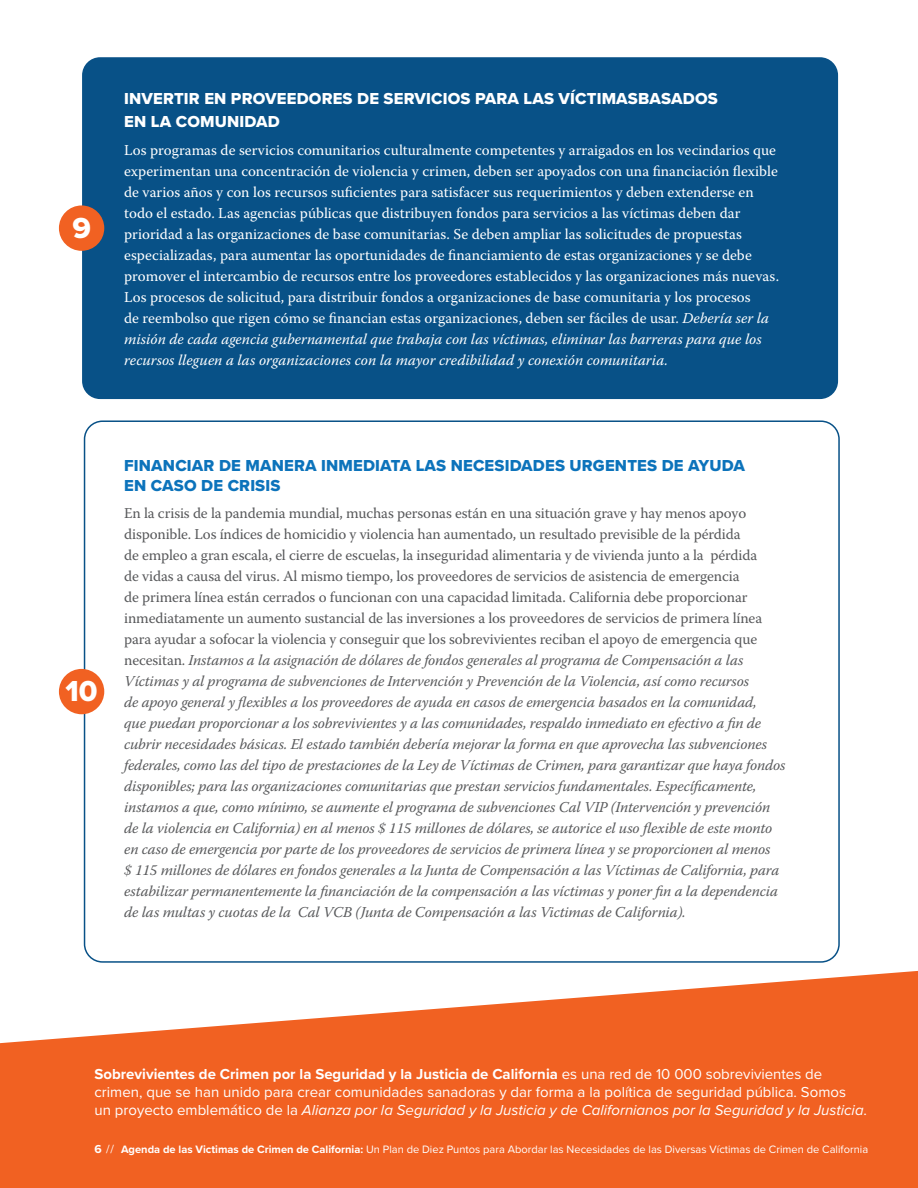
<style>
.page{position:relative;width:918px;height:1188px;background:#fff}
.page>*{position:absolute;margin:0;border:0;box-sizing:border-box;transform-origin:0 0}
.t1{font:30px "Proxima Nova Extrabld";color:#fff}
.t2{font:16.5px/19.5px "Proxima Nova Extrabld";letter-spacing:.01em;color:#0c73bb}
.t3{font:16.5px/22.5px "Proxima Nova Extrabld";letter-spacing:.01em;color:#fff}
.t4{font:italic 15px/21px "Warnock Pro";letter-spacing:-.01em;color:#58595b}
.t5{font:15px/21px "Warnock Pro";color:#fff}
.t6{font:15px/18px "Proxima Nova";color:#fff}
.t7{font:11.1px "Proxima Nova";color:#fff}
.s1{font-style:italic}
.s2{font-style:normal}
.s3{font-weight:700}
.s4{font-weight:700;font-size:12px}
.s5{font-size:12px}
</style>
<div class="page">
<svg style="left:0;top:970px;width:918px;height:218px;fill:#f16122"></svg>
<div style="left:82px;top:57px;width:756px;height:342px;background:#085187;border-radius:18px"></div>
<div style="left:59px;top:205px;width:45px;height:46px;background:#f16122;border-radius:50%"></div>
<div style="left:59px;top:669px;width:45px;height:45px;background:#f16122;border-radius:50%"></div>
<h1 class="t1" style="left:72px;top:205px;width:20px">9</h1>
<p class="t3" style="left:124px;top:87px;width:595px">INVERTIR EN PROVEEDORES DE SERVICIOS PARA LAS VÍCTIMASBASADOS<br>EN LA COMUNIDAD</p>
<p class="t5" style="left:124px;top:139px;width:656px">Los programas de servicios comunitarios culturalmente competentes y arraigados en los vecindarios que experimentan una concentración de violencia y crimen, deben ser apoyados con una financiación flexible de varios años y con los recursos suficientes para satisfacer sus requerimientos y deben extenderse en todo el estado. Las agencias públicas que distribuyen fondos para servicios a las víctimas deben dar prioridad a las organizaciones de base comunitarias. Se deben ampliar las solicitudes de propuestas especializadas, para aumentar las oportunidades de financiamiento de estas organizaciones y se debe promover el intercambio de recursos entre los proveedores establecidos y las organizaciones más nuevas.<br>Los procesos de solicitud, para distribuir fondos a organizaciones de base comunitaria y los procesos<br>de reembolso que rigen cómo se financian estas organizaciones, deben ser fáciles de usar. <span class="s1">Debería ser la misión de cada agencia gubernamental que trabaja con las víctimas, eliminar las barreras para que los recursos lleguen a las organizaciones con la mayor credibilidad y conexión comunitaria.</span></p>
<h1 class="t1" style="left:66px;top:669px;width:34px">10</h1>
<p class="t2" style="left:124px;top:456px;width:622px">FINANCIAR DE MANERA INMEDIATA LAS NECESIDADES URGENTES DE AYUDA<br>EN CASO DE CRISIS</p>
<p class="t4" style="left:124px;top:503px;width:663px"><span class="s2">En la crisis de la pandemia mundial, muchas personas están en una situación grave y hay menos apoyo disponible. Los índices de homicidio y violencia han aumentado, un resultado previsible de la pérdida<br>de empleo a gran escala, el cierre de escuelas, la inseguridad alimentaria y de vivienda junto a la pérdida<br>de vidas a causa del virus. Al mismo tiempo, los proveedores de servicios de asistencia de emergencia<br>de primera línea están cerrados o funcionan con una capacidad limitada. California debe proporcionar inmediatamente un aumento sustancial de las inversiones a los proveedores de servicios de primera línea para ayudar a sofocar la violencia y conseguir que los sobrevivientes reciban el apoyo de emergencia que necesitan.</span> Instamos a la asignación de dólares de fondos generales al programa de Compensación a las Víctimas y al programa de subvenciones de Intervención y Prevención de la Violencia, así como recursos<br>de apoyo general y flexibles a los proveedores de ayuda en casos de emergencia basados en la comunidad,<br>que puedan proporcionar a los sobrevivientes y a las comunidades, respaldo inmediato en efectivo a fin de cubrir necesidades básicas. El estado también debería mejorar la forma en que aprovecha las subvenciones federales, como las del tipo de prestaciones de la Ley de Víctimas de Crimen, para garantizar que haya fondos disponibles; para las organizaciones comunitarias que prestan servicios fundamentales. Específicamente, instamos a que, como mínimo, se aumente el programa de subvenciones Cal VIP (Intervención y prevención de la violencia en California) en al menos $ 115 millones de dólares, se autorice el uso flexible de este monto en caso de emergencia por parte de los proveedores de servicios de primera línea y se proporcionen al menos<br>$ 115 millones de dólares en fondos generales a la Junta de Compensación a las Víctimas de California, para estabilizar permanentemente la financiación de la compensación a las víctimas y poner fin a la dependencia de las multas y cuotas de la Cal VCB (Junta de Compensación a las Victimas de California).</p>
<p class="t6" style="left:94px;top:1064px;width:774px"><span class="s3">Sobrevivientes de Crimen por la Seguridad y la Justicia de California</span> es una red de 10 000 sobrevivientes de crimen, que se han unido para crear comunidades sanadoras y dar forma a la política de seguridad pública. Somos<br>un proyecto emblemático de la <span class="s1">Alianza por la Seguridad y la Justicia y de Californianos por la Seguridad y la Justicia</span>.</p>
<p class="t7" style="left:94px;top:1141px;width:775px"><span class="s4">6</span> <span class="s5">//</span> <span class="s3">Agenda de las Victimas de Crimen de California:</span> Un Plan de Diez Puntos para Abordar las Necesidades de las Diversas Víctimas de Crimen de California</p>
</div>
